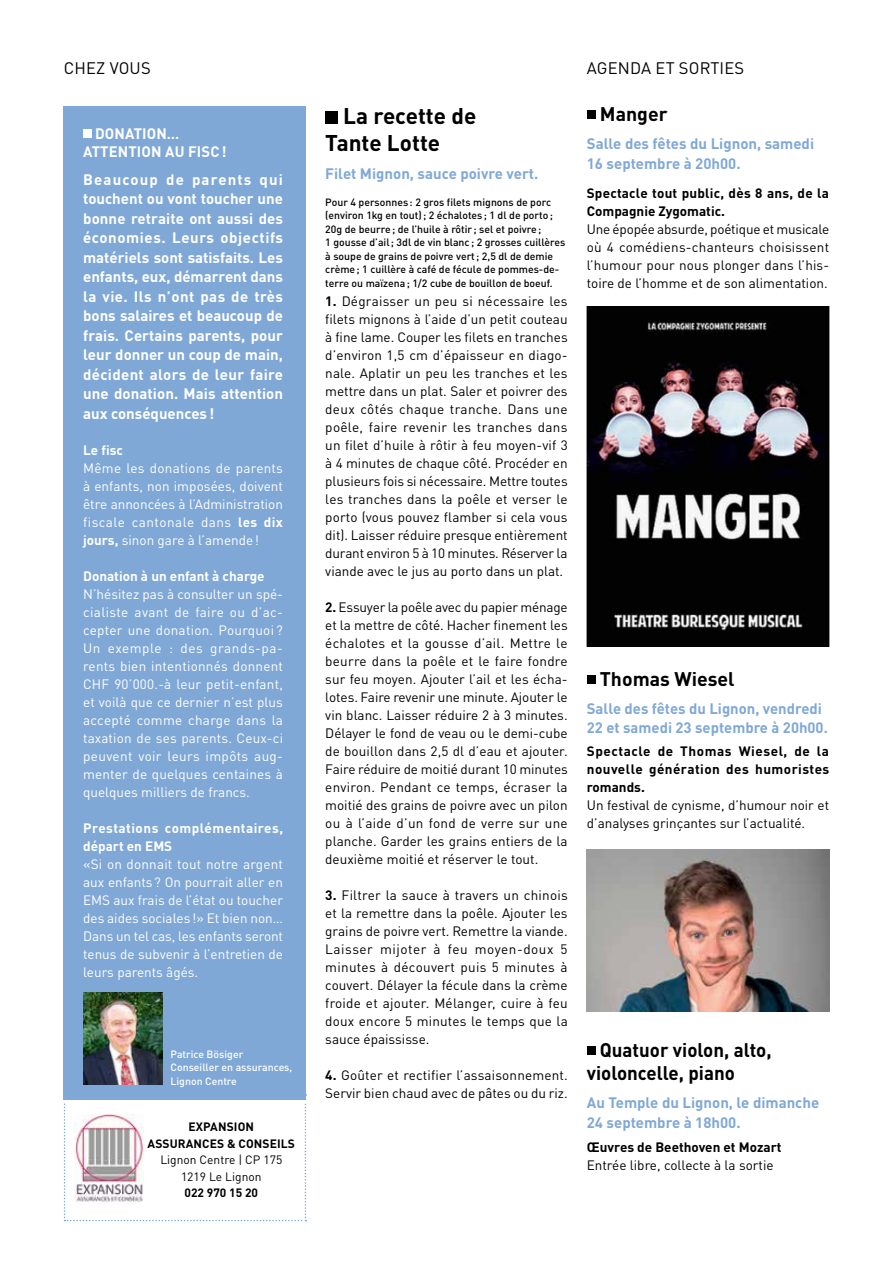
<style>
.page{position:relative;width:893px;height:1263px;background:#fff}
.page>*{position:absolute;margin:0;border:0;box-sizing:border-box;transform-origin:0 0}
.t1{font:700 22.5px/27px "DIN Pro";color:#000}
.t2{font:700 19.5px/23.4px "DIN Pro";color:#000;scale:.96 1}
.t3{font:700 19.5px "DIN Pro";color:#000}
.t4{font:16.5px "DINOT";letter-spacing:.01em;color:#000}
.t5{font:700 15px/19.5px "DINOT";letter-spacing:.005em;color:#fff}
.t6{font:700 15px/19.5px "DINOT";color:#80a8d6}
.t7{font:13.5px/18px "DINOT";color:#000;text-align:justify}
.t8{font:13.5px/18px "DINOT";color:#fff;text-align:justify}
.t9{font:700 13.5px/18px "DINOT";letter-spacing:.015em;color:#000}
.t10{font:700 13.5px/18px "DINOT";letter-spacing:.035em;color:#fff}
.t11{font:700 13.5px "DINOT";color:#fff}
.t12{font:700 12px/16.5px "DINOT";letter-spacing:.01em;color:#000;text-align:center}
.t13{font:12px/16.5px "DINOT";color:#000;text-align:center}
.t14{font:500 10.5px/13.5px "DINOT";color:#000}
.t15{font:500 10.5px/13.5px "DINOT";color:#fff}
.s1{font-weight:700}
</style>
<div class="page">
<svg style="left:64px;top:1103px;width:242px;height:118px"></svg>
<svg style="left:63px;top:1097px;width:243px;height:3px"></svg>
<div style="left:64px;top:106px;width:242px;height:993px;background:#80a8d6"></div>
<div style="left:83px;top:129px;width:9px;height:9px;background:#fff"></div>
<img style="left:75px;top:1115px;width:70px;height:89px">
<div style="left:325px;top:111px;width:13px;height:12px;background:#000"></div>
<div style="left:587px;top:111px;width:8px;height:8px;background:#000"></div>
<div style="left:587px;top:675px;width:8px;height:9px;background:#000"></div>
<div style="left:587px;top:1046px;width:8px;height:8px;background:#000"></div>
<img style="left:587px;top:306px;width:242px;height:340px">
<img style="left:587px;top:850px;width:242px;height:161px">
<img style="left:83px;top:993px;width:79px;height:92px">
<p class="t4" style="left:64px;top:58px;width:88px">CHEZ VOUS</p>
<p class="t5" style="left:83px;top:124px;width:145px;line-height:18px;text-indent:12px">DONATION…<br>ATTENTION AU FISC!</p>
<p class="t5" style="left:83px;top:169px;width:201px;text-align:justify">Beaucoup de parents qui touchent ou vont toucher une bonne retraite ont aussi des économies. Leurs objectifs matériels sont satisfaits. Les enfants, eux, démarrent dans la vie. Ils n’ont pas de très bons salaires et beaucoup de frais. Certains parents, pour leur donner un coup de main, décident alors de leur faire une donation. Mais attention aux conséquences!</p>
<p class="t11" style="left:83px;top:441px;width:41px">Le fisc</p>
<p class="t8" style="left:83px;top:459px;width:201px">Même les donations de parents à enfants, non imposées, doivent être annoncées à l’Administration fiscale cantonale dans <span class="s1">les dix jours,</span> sinon gare à l’amende!</p>
<p class="t11" style="left:83px;top:567px;width:183px">Donation à un enfant à charge</p>
<p class="t8" style="left:83px;top:585px;width:201px">N’hésitez pas à consulter un spé&shy;cialiste avant de faire ou d’ac&shy;cepter une donation. Pourquoi ?<br>Un exemple : des grands-pa&shy;rents bien intentionnés donnent CHF 90’000.-à leur petit-enfant, et voilà que ce dernier n’est plus accepté comme charge dans la taxation de ses parents. Ceux-ci peuvent voir leurs impôts aug&shy;menter de quelques centaines à quelques milliers de francs.</p>
<p class="t10" style="left:83px;top:818px;width:201px">Prestations complémentaires, départ en EMS</p>
<p class="t8" style="left:83px;top:855px;width:201px">«Si on donnait tout notre argent aux enfants ? On pourrait aller en EMS aux frais de l’état ou toucher des aides sociales !» Et bien non… Dans un tel cas, les enfants seront tenus de subvenir à l’entretien de leurs parents âgés.</p>
<p class="t15" style="left:170px;top:1047px;width:123px">Patrice Bösiger<br>Conseiller en assurances,<br>Lignon Centre</p>
<p class="t12" style="left:148px;top:1118px;width:149px">EXPANSION<br>ASSURANCES &amp; CONSEILS</p>
<p class="t13" style="left:160px;top:1151px;width:123px">Lignon Centre | CP 175<br>1219 Le Lignon</p>
<p class="t12" style="left:185px;top:1184px;width:75px">022 970 15 20</p>
<h1 class="t1" style="left:325px;top:101px;width:153px;text-indent:18px">La recette de<br>Tante Lotte</h1>
<p class="t6" style="left:325px;top:163px;width:215px">Filet Mignon, sauce poivre vert.</p>
<p class="t14" style="left:325px;top:195px;width:242px">Pour 4 personnes : 2 gros filets mignons de porc (environ 1kg en tout); 2 échalotes ; 1 dl de porto; 20g de beurre; de l’huile à rôtir ; sel et poivre;<br>1 gousse d’ail; 3dl de vin blanc ; 2 grosses cuillères à soupe de grains de poivre vert; 2,5 dl de demie crème; 1 cuillère à café de fécule de pommes-de&shy;terre ou maïzena; 1/2 cube de bouillon de boeuf.</p>
<p class="t7" style="left:325px;top:292px;width:244px"><span class="s1">1.</span> Dégraisser un peu si nécessaire les filets mignons à l’aide d’un petit couteau à fine lame. Couper les filets en tranches d’environ 1,5 cm d’épaisseur en diago&shy;nale. Aplatir un peu les tranches et les mettre dans un plat. Saler et poivrer des deux côtés chaque tranche. Dans une poêle, faire revenir les tranches dans un filet d’huile à rôtir à feu moyen-vif 3 à 4 minutes de chaque côté. Procéder en plusieurs fois si nécessaire. Mettre toutes les tranches dans la poêle et verser le porto (vous pouvez flamber si cela vous dit). Laisser réduire presque entièrement durant environ 5 à 10 minutes. Réserver la viande avec le jus au porto dans un plat.</p>
<p class="t7" style="left:325px;top:598px;width:244px"><span class="s1">2.</span> Essuyer la poêle avec du papier ménage et la mettre de côté. Hacher finement les échalotes et la gousse d’ail. Mettre le beurre dans la poêle et le faire fondre sur feu moyen. Ajouter l’ail et les écha&shy;lotes. Faire revenir une minute. Ajouter le vin blanc. Laisser réduire 2 à 3 minutes.<br>Délayer le fond de veau ou le demi-cube de bouillon dans 2,5 dl d’eau et ajouter.<br>Faire réduire de moitié durant 10 minutes environ. Pendant ce temps, écraser la moitié des grains de poivre avec un pilon ou à l’aide d’un fond de verre sur une planche. Garder les grains entiers de la deuxième moitié et réserver le tout.</p>
<p class="t7" style="left:325px;top:886px;width:244px"><span class="s1">3.</span> Filtrer la sauce à travers un chinois et la remettre dans la poêle. Ajouter les grains de poivre vert. Remettre la viande.<br>Laisser mijoter à feu moyen-doux 5 minutes à découvert puis 5 minutes à couvert. Délayer la fécule dans la crème froide et ajouter. Mélanger, cuire à feu doux encore 5 minutes le temps que la sauce épaississe.</p>
<p class="t7" style="left:325px;top:1066px;width:244px"><span class="s1">4.</span> Goûter et rectifier l’assaisonnement.<br>Servir bien chaud avec de pâtes ou du riz.</p>
<p class="t4" style="left:587px;top:58px;width:159px">AGENDA ET SORTIES</p>
<h2 class="t3" style="left:600px;top:101px;width:69px">Manger</h2>
<p class="t6" style="left:587px;top:134px;width:229px">Salle des fêtes du Lignon, samedi<br>16 septembre à 20h00.</p>
<p class="t9" style="left:587px;top:184px;width:244px">Spectacle tout public, dès 8 ans, de la<br>Compagnie Zygomatic.</p>
<p class="t7" style="left:587px;top:220px;width:244px">Une épopée absurde, poétique et musicale où 4 comédiens-chanteurs choisissent l’humour pour nous plonger dans l’his&shy;toire de l’homme et de son alimentation.</p>
<h2 class="t3" style="left:600px;top:666px;width:136px">Thomas Wiesel</h2>
<p class="t6" style="left:587px;top:698px;width:243px">Salle des fêtes du Lignon, vendredi<br>22 et samedi 23 septembre à 20h00.</p>
<p class="t9" style="left:587px;top:742px;width:244px;text-align:justify">Spectacle de Thomas Wiesel, de la nouvelle génération des humoristes romands.</p>
<p class="t7" style="left:587px;top:796px;width:244px">Un festival de cynisme, d’humour noir et d’analyses grinçantes sur l’actualité.</p>
<h2 class="t2" style="left:587px;top:1037px;width:194px;text-indent:13px">Quatuor violon, alto, violoncelle, piano</h2>
<p class="t6" style="left:587px;top:1092px;width:234px">Au Temple du Lignon, le dimanche<br>24 septembre à 18h00.</p>
<p class="t9" style="left:587px;top:1138px;width:196px">Œuvres de Beethoven et Mozart</p>
<p class="t7" style="left:587px;top:1156px;width:188px">Entrée libre, collecte à la sortie</p>
</div>
